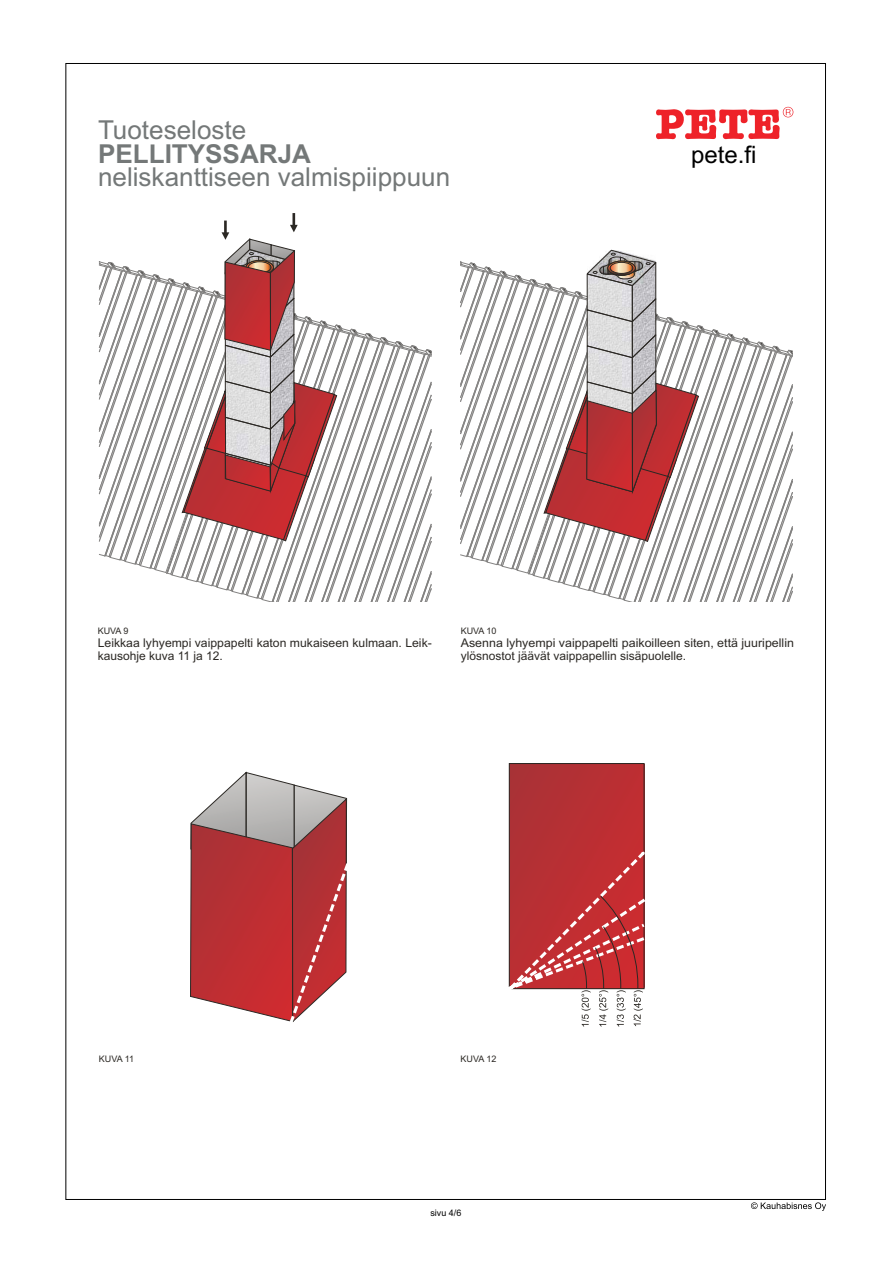
<style>
.page{position:relative;width:893px;height:1263px;background:#fff}
.page>*{position:absolute;margin:0;border:0;box-sizing:border-box;transform-origin:0 0}
.t1{font:26.1px "Arial";color:#747878}
.t2{font:700 26.1px "Arial";color:#747878}
.t3{font:24px "Arial";color:#000}
.t4{font:12px/13.4px "Arial";color:#2b2824;scale:1.04 1}
.t5{font:12px/13.4px "Arial";color:#2b2824}
.t6{font:9px "Arial";color:#2b2824}
.t7{font:9px "Arial";color:#000}
</style>
<div class="page">
<svg style="left:656px;top:107px;width:137px;height:32px"></svg>
<svg style="left:751px;top:1202px;width:75px;height:9px"></svg>
<svg style="left:98px;top:213px;width:334px;height:389px"></svg>
<svg style="left:460px;top:249px;width:333px;height:353px"></svg>
<svg style="left:190px;top:772px;width:158px;height:250px;background:#bf6466"></svg>
<svg style="left:508px;top:764px;width:137px;height:263px;background:#c35256"></svg>
<h1 class="t1" style="left:98px;top:115px;width:150px">Tuoteseloste</h1>
<h1 class="t2" style="left:98px;top:144px;width:214px">PELLITYSSARJA</h1>
<h1 class="t1" style="left:98px;top:162px;width:354px">neliskanttiseen valmispiippuun</h1>
<h2 class="t3" style="left:691px;top:140px;width:67px">pete.fi</h2>
<p class="t6" style="left:98px;top:626px;width:32px">KUVA 9</p>
<p class="t5" style="left:98px;top:636px;width:336px">Leikkaa lyhyempi vaippapelti katon mukaiseen kulmaan. Leik&shy;kausohje kuva 11 ja 12.</p>
<p class="t6" style="left:461px;top:626px;width:37px">KUVA 10</p>
<p class="t4" style="left:461px;top:636px;width:322px">Asenna lyhyempi vaippapelti paikoilleen siten, että juuripellin ylösnostot jäävät vaippapellin sisäpuolelle.</p>
<p class="t6" style="left:99px;top:1054px;width:37px">KUVA 11</p>
<p class="t6" style="left:461px;top:1053px;width:37px">KUVA 12</p>
<p class="t7" style="left:430px;top:1207px;width:33px">sivu 4/6</p>
</div>
